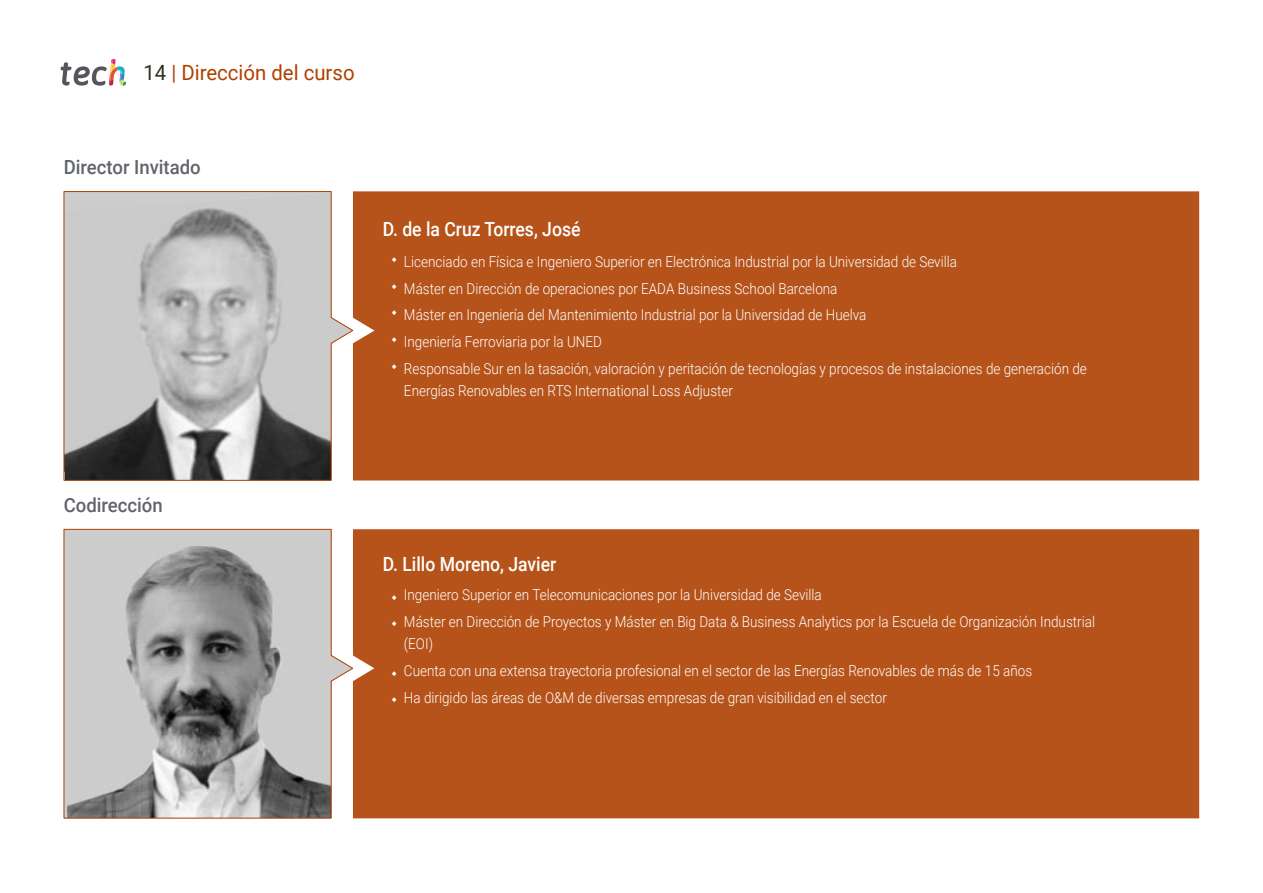
<style>
.page{position:relative;width:1263px;height:893px;background:#fff}
.page>*{position:absolute;margin:0;border:0;box-sizing:border-box;transform-origin:0 0}
.t1{font:21px "Roboto";color:#ae4000}
.t2{font:500 19.5px "Roboto";color:#fff;scale:.9 1}
.t3{font:500 19.5px "Roboto";color:#61646a;scale:.95 1}
.t4{font:300 15px/26.7px "Roboto";color:#fff;scale:.9 1}
.s1{color:#312e20}
</style>
<div class="page">
<svg style="left:61px;top:59px;width:65px;height:27px"></svg>
<div style="left:353px;top:529px;width:846px;height:289px;background:#b6531a"></div>
<div style="left:353px;top:191px;width:846px;height:289px;background:#b6531a"></div>
<svg style="left:64px;top:191px;width:289px;height:290px;background:#b5b4b3"></svg>
<svg style="left:64px;top:529px;width:289px;height:289px;background:#b1b0af"></svg>
<svg style="left:392px;top:257px;width:5px;height:5px"></svg>
<svg style="left:392px;top:284px;width:5px;height:5px"></svg>
<svg style="left:392px;top:310px;width:5px;height:5px"></svg>
<svg style="left:392px;top:337px;width:5px;height:5px"></svg>
<svg style="left:392px;top:364px;width:5px;height:5px"></svg>
<svg style="left:392px;top:595px;width:5px;height:5px"></svg>
<svg style="left:392px;top:621px;width:5px;height:5px"></svg>
<svg style="left:392px;top:671px;width:5px;height:5px"></svg>
<svg style="left:392px;top:697px;width:5px;height:5px"></svg>
<h1 class="t1" style="left:144px;top:57px;width:213px"><span class="s1">14</span> | Dirección del curso</h1>
<h2 class="t3" style="left:64px;top:154px;width:146px">Director Invitado</h2>
<h2 class="t2" style="left:383px;top:215px;width:221px">D. de la Cruz Torres, José</h2>
<p class="t4" style="left:404px;top:247px;width:760px">Licenciado en Física e Ingeniero Superior en Electrónica Industrial por la Universidad de Sevilla<br>Máster en Dirección de operaciones por EADA Business School Barcelona<br>Máster en Ingeniería del Mantenimiento Industrial por la Universidad de Huelva<br>Ingeniería Ferroviaria por la UNED<br>Responsable Sur en la tasación, valoración y peritación de tecnologías y procesos de instalaciones de generación de</p>
<p class="t4" style="left:404px;top:377px;width:367px">Energías Renovables en RTS International Loss Adjuster</p>
<h2 class="t3" style="left:64px;top:492px;width:106px">Codirección</h2>
<h2 class="t2" style="left:383px;top:550px;width:194px">D. Lillo Moreno, Javier</h2>
<p class="t4" style="left:404px;top:581px;width:769px">Ingeniero Superior en Telecomunicaciones por la Universidad de Sevilla<br>Máster en Dirección de Proyectos y Máster en Big Data &amp; Business Analytics por la Escuela de Organización Industrial</p>
<p class="t4" style="left:404px;top:630px;width:699px">(EOI)<br>Cuenta con una extensa trayectoria profesional en el sector de las Energías Renovables de más de 15 años<br>Ha dirigido las áreas de O&amp;M de diversas empresas de gran visibilidad en el sector</p>
</div>
